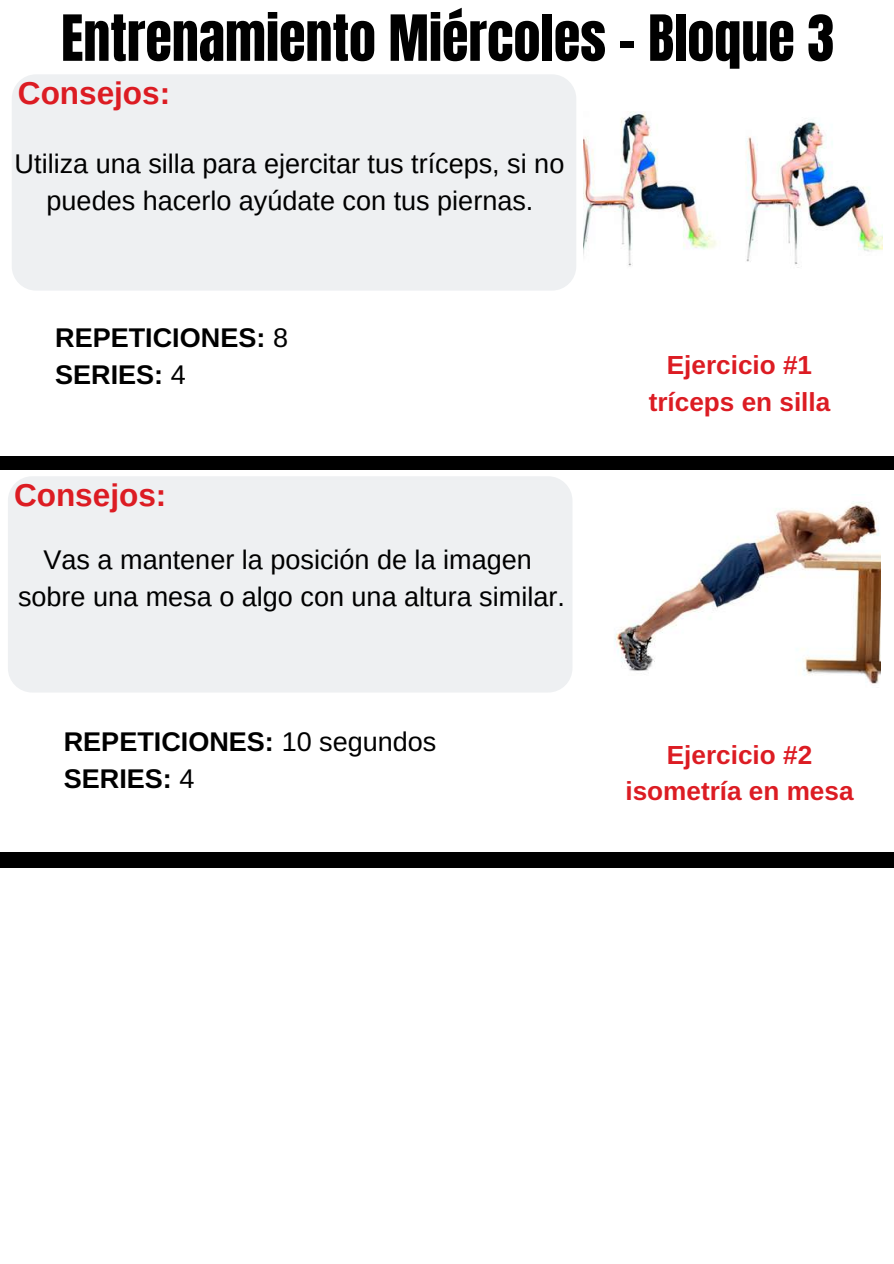
<style>
.page{position:relative;width:894px;height:1264px;background:#fff}
.page>*{position:absolute;margin:0;border:0;box-sizing:border-box;transform-origin:0 0}
.t1{font:54px "Anton";color:#000}
.t2{font:700 31.5px "Arimo";color:#dc1c23}
.t3{font:27px/37.2px "Arimo";color:#000;text-align:center}
.t4{font:700 27px/37.2px "Arimo";color:#000}
.t5{font:700 26.1px/36.2px "Arimo";color:#dc1c23;text-align:center}
.s1{font-weight:400}
</style>
<div class="page">
<div style="left:0;top:456px;width:893px;height:13px;background:#000"></div>
<div style="left:0;top:852px;width:893px;height:15px;background:#000"></div>
<div style="left:12px;top:74px;width:564px;height:216px;background:#eef0f2;border-radius:24px"></div>
<div style="left:8px;top:476px;width:564px;height:216px;background:#eef0f2;border-radius:24px"></div>
<img style="left:583px;top:112px;width:299px;height:156px">
<img style="left:614px;top:501px;width:265px;height:183px">
<h1 class="t1" style="left:61px;top:-1px;width:774px">Entrenamiento Miércoles - Bloque 3</h1>
<p class="t2" style="left:18px;top:75px;width:154px">Consejos:</p>
<p class="t3" style="left:15px;top:145px;width:551px">Utiliza una silla para ejercitar tus tríceps, si no puedes hacerlo ayúdate con tus piernas.</p>
<p class="t4" style="left:55px;top:318px;width:234px">REPETICIONES: <span class="s1">8<br></span>SERIES: <span class="s1">4</span></p>
<p class="t2" style="left:14px;top:477px;width:154px">Consejos:</p>
<p class="t3" style="left:18px;top:540px;width:548px">Vas a mantener la posición de la imagen sobre una mesa o algo con una altura similar.</p>
<p class="t4" style="left:64px;top:722px;width:374px">REPETICIONES: <span class="s1">10 segundos<br></span>SERIES: <span class="s1">4</span></p>
<p class="t5" style="left:648px;top:347px;width:183px">Ejercicio #1 tríceps en silla</p>
<p class="t5" style="left:625px;top:737px;width:229px">Ejercicio #2 isometría en mesa</p>
</div>
